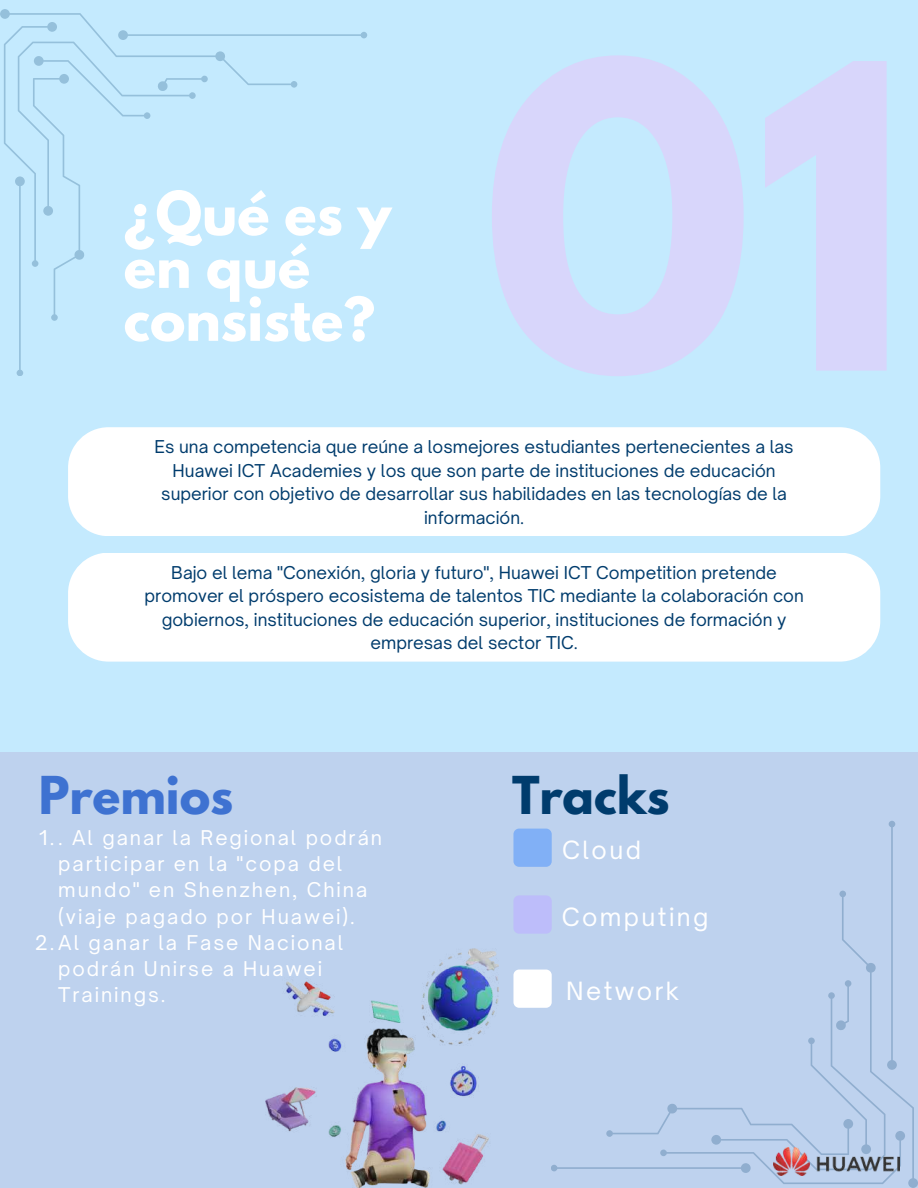
<style>
.page{position:relative;width:918px;height:1188px;background:#c4eafe}
.page>*{position:absolute;margin:0;border:0;box-sizing:border-box;transform-origin:0 0}
.t1{font:700 53.55px/52.9px "League Spartan";color:#fff}
.t2{font:700 46.2px "League Spartan";color:#3e72d1}
.t3{font:700 46.2px "League Spartan";color:#003c6d}
.t4{font:24px "Open Sauce One";letter-spacing:.1em;color:#fff}
.t5{font:19.5px "Open Sauce One";letter-spacing:.1em;color:#fff}
.t6{font:16.95px/23.7px "Open Sauce One";color:#003c6d;text-align:center}
</style>
<div class="page">
<div style="left:68px;top:427px;width:812px;height:109px;background:#fff;border-radius:40px"></div>
<div style="left:0;top:752px;width:918px;height:436px;background:#bed2ee"></div>
<svg style="left:551px;top:821px;width:367px;height:367px"></svg>
<div style="left:513px;top:970px;width:39px;height:38px;background:#fff;border-radius:6px"></div>
<div style="left:513px;top:895px;width:39px;height:39px;background:#bdbdfa;border-radius:6px"></div>
<div style="left:513px;top:829px;width:39px;height:38px;background:#81b0f6;border-radius:6px"></div>
<svg style="left:0;top:9px;width:367px;height:367px"></svg>
<div style="left:68px;top:553px;width:812px;height:109px;background:#fff;border-radius:40px"></div>
<img style="left:773px;top:1147px;width:126px;height:28px">
<img style="left:265px;top:948px;width:233px;height:240px">
<h1 class="t1" style="left:124px;top:194px;width:269px">¿Qué es y en qué consiste?</h1>
<p class="t6" style="left:155px;top:435px;width:641px">Es una competencia que reúne a losmejores estudiantes pertenecientes a las Huawei ICT Academies y los que son parte de instituciones de educación superior con objetivo de desarrollar sus habilidades en las tecnologías de la información.</p>
<p class="t6" style="left:144px;top:560px;width:661px">Bajo el lema "Conexión, gloria y futuro", Huawei ICT Competition pretende promover el próspero ecosistema de talentos TIC mediante la colaboración con gobiernos, instituciones de educación superior, instituciones de formación y empresas del sector TIC.</p>
<h2 class="t2" style="left:39px;top:772px;width:196px">Premios</h2>
<h2 class="t3" style="left:512px;top:772px;width:159px">Tracks</h2>
<p class="t5" style="left:39px;top:825px;width:344px">1.. Al ganar la Regional podrán</p>
<p class="t5" style="left:58px;top:852px;width:286px">participar en la "copa del</p>
<p class="t5" style="left:58px;top:878px;width:311px">mundo" en Shenzhen, China</p>
<p class="t5" style="left:58px;top:904px;width:298px">(viaje pagado por Huawei).</p>
<p class="t5" style="left:35px;top:930px;width:310px">2.Al ganar la Fase Nacional</p>
<p class="t5" style="left:58px;top:957px;width:265px">podrán Unirse a Huawei</p>
<p class="t5" style="left:58px;top:983px;width:109px">Trainings.</p>
<h3 class="t4" style="left:562px;top:835px;width:80px">Cloud</h3>
<h3 class="t4" style="left:562px;top:902px;width:148px">Computing</h3>
<h3 class="t4" style="left:566px;top:976px;width:114px">Network</h3>
</div>
